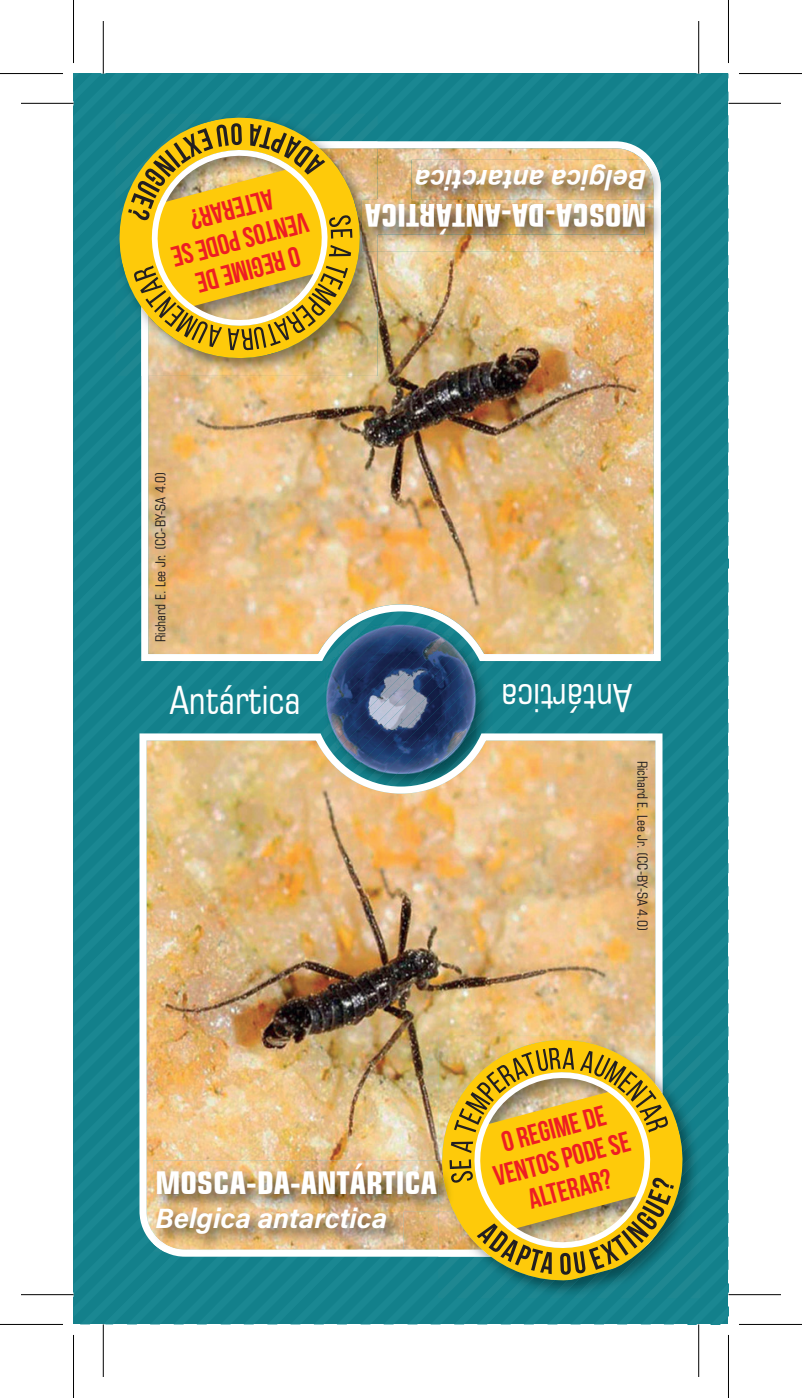
<style>
.page{position:relative;width:802px;height:1398px;background:#fff}
.page>*{position:absolute;margin:0;border:0;box-sizing:border-box;transform-origin:0 0}
.t1{font:condensed 39.2px "Square 721 BT";color:#fff}
.t2{font:700 condensed 31.5px "Square 721 BT";color:#fff}
.t3{font:700 28.35px/31.2px "Bebas Neue";color:#ee1d23;text-align:center}
.t4{font:italic 700 28px "Acumin Pro";color:#fff}
.t5{font:condensed 14px "Square 721 BT";color:#231f20}
</style>
<div class="page">
<div style="left:103px;top:1176px;width:94px;height:148px;background:#13808b"></div>
<div style="left:429px;top:73px;width:280px;height:65px;background:#13808b"></div>
<div style="left:197px;top:1256px;width:93px;height:68px;background:#13808b"></div>
<div style="left:352px;top:73px;width:77px;height:65px;background:#13808b"></div>
<div style="left:73px;top:803px;width:66px;height:373px;background:#13808b"></div>
<div style="left:73px;top:138px;width:655px;height:665px;background:#13808b"></div>
<div style="left:290px;top:1256px;width:137px;height:68px;background:#13808b"></div>
<div style="left:427px;top:576px;width:301px;height:748px;background:#13808b"></div>
<img style="left:477px;top:680px;width:15px;height:21px">
<img style="left:477px;top:701px;width:15px;height:32px">
<img style="left:477px;top:661px;width:15px;height:19px">
<img style="left:324px;top:669px;width:1px;height:59px">
<img style="left:325px;top:661px;width:114px;height:72px">
<img style="left:373px;top:670px;width:104px;height:63px">
<img style="left:141px;top:141px;width:520px;height:520px">
<img style="left:139px;top:733px;width:523px;height:523px">
<img style="left:429px;top:1026px;width:266px;height:266px">
<svg style="left:449px;top:1047px;width:279px;height:277px"></svg>
<img style="left:141px;top:141px;width:237px;height:235px">
<img style="left:106px;top:105px;width:267px;height:266px">
<svg style="left:73px;top:73px;width:279px;height:277px"></svg>
<img style="left:153px;top:1160px;width:289px;height:51px">
<img style="left:442px;top:1160px;width:12px;height:51px">
<img style="left:449px;top:1160px;width:5px;height:22px">
<img style="left:153px;top:1211px;width:250px;height:21px">
<img style="left:153px;top:1232px;width:250px;height:19px">
<img style="left:153px;top:1203px;width:250px;height:8px">
<img style="left:378px;top:200px;width:33px;height:4px">
<img style="left:661px;top:216px;width:1px;height:35px">
<svg style="left:661px;top:227px;width:1px;height:12px"></svg>
<img style="left:378px;top:208px;width:283px;height:43px">
<img style="left:362px;top:200px;width:16px;height:51px">
<img style="left:365px;top:204px;width:280px;height:30px">
<img style="left:661px;top:172px;width:1px;height:28px">
<svg style="left:661px;top:181px;width:1px;height:12px"></svg>
<svg style="left:661px;top:160px;width:1px;height:12px"></svg>
<img style="left:411px;top:160px;width:243px;height:48px">
<img style="left:643px;top:160px;width:18px;height:40px">
<svg style="left:654px;top:200px;width:8px;height:16px"></svg>
<img style="left:411px;top:204px;width:234px;height:4px">
<svg style="left:21px;top:101px;width:53px;height:4px"></svg>
<svg style="left:728px;top:101px;width:53px;height:2px"></svg>
<svg style="left:21px;top:1292px;width:53px;height:4px"></svg>
<svg style="left:728px;top:1292px;width:53px;height:4px"></svg>
<svg style="left:102px;top:21px;width:1px;height:52px"></svg>
<svg style="left:102px;top:1324px;width:3px;height:52px"></svg>
<svg style="left:699px;top:21px;width:1px;height:52px"></svg>
<svg style="left:696px;top:1324px;width:4px;height:52px"></svg>
<hr style="left:21px;top:103px;width:53px;height:1px;background:#000">
<hr style="left:728px;top:103px;width:53px;height:1px;background:#000">
<hr style="left:21px;top:1293px;width:53px;height:1px;background:#000">
<hr style="left:728px;top:1293px;width:53px;height:1px;background:#000">
<hr style="left:103px;top:21px;width:1px;height:52px;background:#000">
<hr style="left:103px;top:1324px;width:1px;height:52px;background:#000">
<hr style="left:698px;top:21px;width:1px;height:52px;background:#000">
<hr style="left:698px;top:1324px;width:1px;height:52px;background:#000">
<svg style="left:0;top:1324px;width:63px;height:1px"></svg>
<svg style="left:739px;top:1324px;width:63px;height:1px"></svg>
<hr style="left:0;top:73px;width:63px;height:1px;background:#000">
<hr style="left:739px;top:73px;width:63px;height:1px;background:#000">
<hr style="left:0;top:1323px;width:63px;height:1px;background:#000">
<hr style="left:739px;top:1323px;width:63px;height:1px;background:#000">
<hr style="left:73px;top:0;width:1px;height:63px;background:#000">
<hr style="left:73px;top:1334px;width:1px;height:63px;background:#000">
<hr style="left:728px;top:0;width:1px;height:63px;background:#000">
<hr style="left:728px;top:1334px;width:1px;height:63px;background:#000">
<p class="t3" style="left:320px;top:266px;width:142px;rotate:165deg">O regime de ventos pode se alterar?</p>
<p class="t4" style="left:646px;top:199px;width:233px;rotate:-180deg">Belgica antarctica</p>
<p class="t2" style="left:646px;top:234px;width:283px;rotate:-180deg">MOSCA-DA-ANTÁRTICA</p>
<p class="t5" style="left:152px;top:642px;width:172px;rotate:-90deg">Richard E. Lee Jr. (CC-BY-SA 4.0)</p>
<h1 class="t1" style="left:170px;top:676px;width:132px">Antártica</h1>
<h1 class="t1" style="left:632px;top:721px;width:132px;rotate:-180deg">Antártica</h1>
<p class="t5" style="left:651px;top:760px;width:172px;rotate:90deg">Richard E. Lee Jr. (CC-BY-SA 4.0)</p>
<p class="t2" style="left:156px;top:1163px;width:283px">MOSCA-DA-ANTÁRTICA</p>
<p class="t4" style="left:156px;top:1198px;width:233px">Belgica antarctica</p>
<p class="t3" style="left:482px;top:1131px;width:142px;rotate:-15deg">O regime de ventos pode se alterar?</p>
</div>
